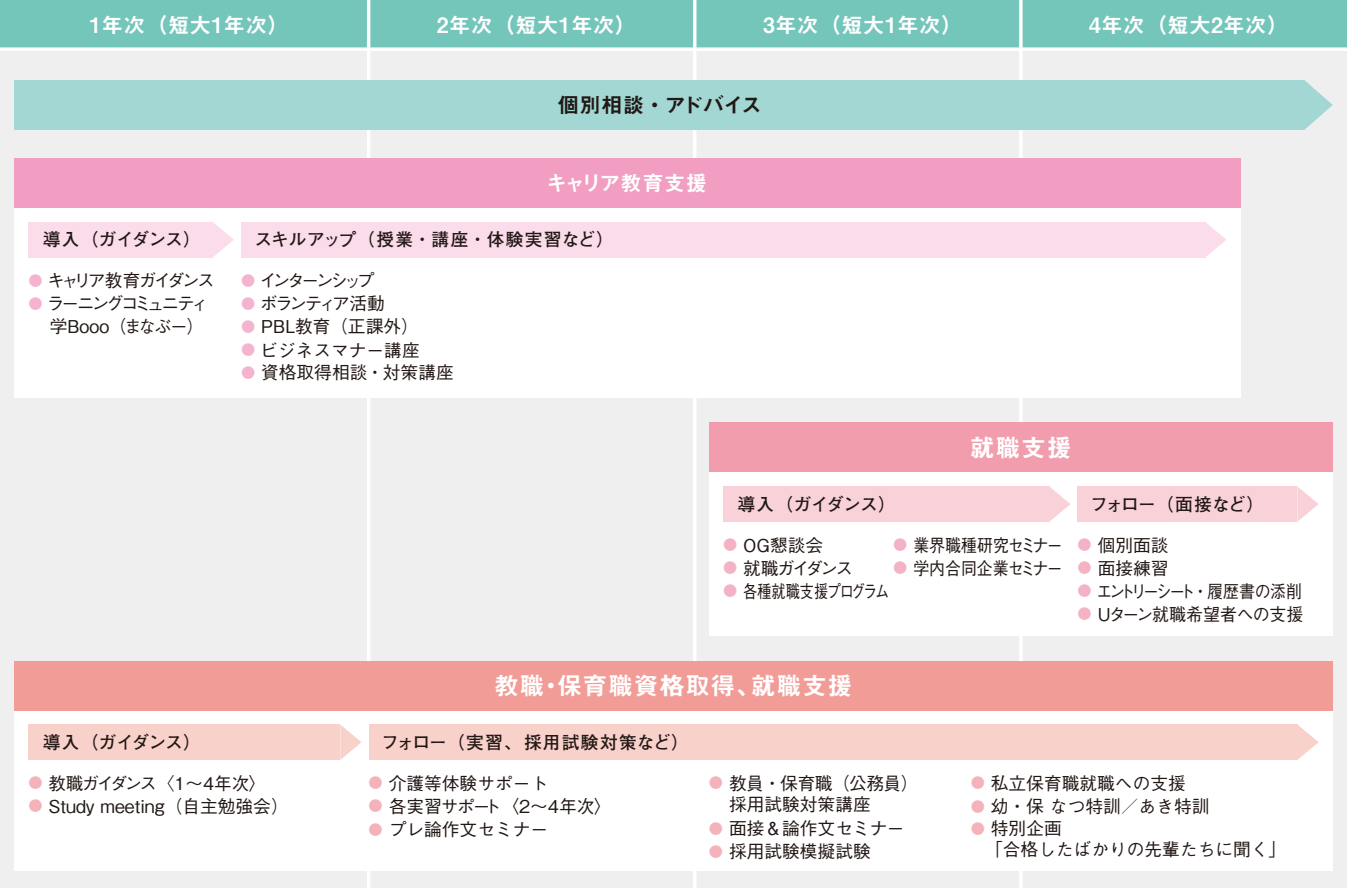
<style>
.page{position:relative;width:1347px;height:888px;background:#fff}
.page>*{position:absolute;margin:0;border:0;box-sizing:border-box;transform-origin:0 0}
.t1{font:25px "Midashi Go Pro MB31";letter-spacing:.025em;color:#fff}
.t2{font:21.25px "Midashi Go Pro MB31";letter-spacing:.025em;color:#fff}
.t3{font:21.25px "Midashi Go Pro MB31";letter-spacing:.005em;color:#221815}
.t4{font:21.25px "Midashi Go Pro MB31";color:#fff}
.t5{font:500 17.75px/21.2px "Gothic BBB Pro";color:#221815}
.t6{font:500 17.75px/23px "Gothic BBB Pro";letter-spacing:-.16em;color:#221815;text-align:right}
.t7{font:700 17.75px "Futo Go B101 Pro";letter-spacing:-.035em;color:#221815}
.t8{font:500 17.75px "Gothic BBB Pro";color:#221815;scale:.9 1}
.t9{font:700 17.75px "Futo Go B101 Pro";letter-spacing:.015em;color:#221815}
.t10{font:700 17.75px "Futo Go B101 Pro";letter-spacing:.07em;color:#221815}
.t11{font:500 17.75px "Gothic BBB Pro";letter-spacing:-.175em;color:#221815;scale:.9 1}
.t12{font:500 17.75px "Gothic BBB Pro";letter-spacing:-.025em;color:#221815}
.t13{font:500 17.75px "Gothic BBB Pro";letter-spacing:-.025em;color:#221815;scale:.96 1}
.t14{font:500 17.75px "Gothic BBB Pro";letter-spacing:-.05em;color:#221815;scale:.8 1}
.t15{font:700 17.75px "Futo Go B101 Pro";letter-spacing:-.07em;color:#221815}
.t16{font:500 17.75px "Gothic BBB Pro";letter-spacing:-.2em;color:#221815}
.t17{font:500 17.75px "Gothic BBB Pro";letter-spacing:-.145em;color:#221815}
.t18{font:500 17.5px "Gothic BBB Pro";letter-spacing:-.115em;color:#221815}
.t19{font:500 14.25px "Gothic BBB Pro";color:#f4b4d0}
.s1{font-size:14.25px;color:#f4b4d0}
.s2{font-size:14.25px;color:#f4b3c5}
.s3{font-size:14.25px;color:#f4b2ba}
.s4{font-family:"Koz Go Pr 6 N";font-weight:400}
</style>
<div class="page">
<div style="left:0;top:0;width:1346px;height:47px;background:#74c6bb"></div>
<div style="left:0;top:47px;width:1346px;height:841px;background:#efefef"></div>
<hr style="left:0;top:48px;width:367px;height:3px;background:#fff">
<hr style="left:370px;top:48px;width:323px;height:3px;background:#fff">
<hr style="left:696px;top:48px;width:323px;height:3px;background:#fff">
<hr style="left:1022px;top:48px;width:324px;height:3px;background:#fff">
<hr style="left:367px;top:0;width:3px;height:47px;background:#fff">
<hr style="left:693px;top:0;width:3px;height:47px;background:#fff">
<hr style="left:1019px;top:0;width:3px;height:47px;background:#fff">
<hr style="left:367px;top:47px;width:3px;height:841px;background:#fff">
<hr style="left:693px;top:47px;width:3px;height:841px;background:#fff">
<hr style="left:1019px;top:47px;width:3px;height:841px;background:#fff">
<div style="left:14px;top:80px;width:1290px;height:50px;background:#a2d7d4"></div>
<svg style="left:1304px;top:80px;width:28px;height:50px"></svg>
<div style="left:14px;top:208px;width:1226px;height:189px;background:#fff"></div>
<div style="left:14px;top:158px;width:1226px;height:50px;background:#f19ec2"></div>
<div style="left:28px;top:222px;width:185px;height:35px;background:#fadcea"></div>
<svg style="left:213px;top:222px;width:21px;height:35px"></svg>
<div style="left:241px;top:222px;width:964px;height:35px;background:#fadcea"></div>
<svg style="left:1205px;top:222px;width:21px;height:35px"></svg>
<div style="left:709px;top:472px;width:623px;height:163px;background:#fff"></div>
<div style="left:709px;top:422px;width:623px;height:50px;background:#f19dae"></div>
<div style="left:14px;top:710px;width:1318px;height:161px;background:#fff"></div>
<div style="left:14px;top:660px;width:1318px;height:50px;background:#f19c97"></div>
<div style="left:723px;top:486px;width:326px;height:36px;background:#f9d2d9"></div>
<svg style="left:1049px;top:486px;width:21px;height:36px"></svg>
<div style="left:1077px;top:486px;width:220px;height:36px;background:#f9d2d9"></div>
<svg style="left:1297px;top:486px;width:21px;height:36px"></svg>
<div style="left:28px;top:724px;width:312px;height:36px;background:#f9d1cb"></div>
<svg style="left:340px;top:725px;width:21px;height:35px"></svg>
<div style="left:369px;top:724px;width:928px;height:36px;background:#f9d1cb"></div>
<svg style="left:1297px;top:724px;width:21px;height:36px"></svg>
<p class="t2" style="left:90px;top:8px;width:201px">1年次（短大1年次）</p>
<p class="t2" style="left:437px;top:8px;width:201px">2年次（短大1年次）</p>
<p class="t2" style="left:763px;top:8px;width:201px">3年次（短大1年次）</p>
<p class="t2" style="left:1089px;top:8px;width:201px">4年次（短大2年次）</p>
<p class="t3" style="left:557px;top:88px;width:206px">個別相談・アドバイス</p>
<p class="t4" style="left:546px;top:166px;width:162px">キャリア教育支援</p>
<p class="t7" style="left:43px;top:225px;width:160px">導入（ガイダンス）</p>
<p class="t9" style="left:254px;top:225px;width:361px">スキルアップ（授業・講座・体験実習など）</p>
<p class="t6" style="left:28px;top:267px;width:188px"><span class="s1">●</span> キャリア教育ガイダンス</p>
<p class="t6" style="left:28px;top:290px;width:182px"><span class="s1">●</span> ラーニングコミュニティ学Booo（まなぶー）</p>
<p class="t16" style="left:241px;top:266px;width:135px"><span class="s1">●</span> インターンシップ</p>
<p class="t6" style="left:241px;top:290px;width:145px"><span class="s1">●</span> ボランティア活動</p>
<p class="t5" style="left:241px;top:314px;width:179px"><span class="s1">●</span> PBL教育（正課外）</p>
<p class="t19" style="left:241px;top:338px;width:16px">●</p>
<p class="t5" style="left:241px;top:360px;width:214px"><span class="s1">●</span> 資格取得相談・対策講座</p>
<p class="t5" style="left:260px;top:337px;width:161px">ビジネスマナー講座</p>
<h1 class="t1" style="left:970px;top:427px;width:103px">就職支援</h1>
<p class="t7" style="left:737px;top:490px;width:160px">導入（ガイダンス）</p>
<p class="t15" style="left:1090px;top:490px;width:175px">フォロー（面接など）</p>
<p class="t5" style="left:723px;top:532px;width:102px"><span class="s2">●</span> OG懇談会</p>
<p class="t17" style="left:723px;top:553px;width:132px"><span class="s2">●</span> 就職ガイダンス</p>
<p class="t14" style="left:723px;top:577px;width:209px"><span class="s2">●</span> 各種就職支援プログラム</p>
<p class="t8" style="left:893px;top:530px;width:190px"><span class="s2">●</span> 業界職種研究セミナー</p>
<p class="t8" style="left:893px;top:553px;width:190px"><span class="s2">●</span> 学内合同企業セミナー</p>
<p class="t5" style="left:1077px;top:532px;width:92px"><span class="s2">●</span> 個別面談</p>
<p class="t5" style="left:1077px;top:555px;width:92px"><span class="s2">●</span> 面接練習</p>
<p class="t11" style="left:1077px;top:577px;width:251px"><span class="s2">●</span> エントリーシート・履歴書の添削</p>
<p class="t13" style="left:1077px;top:600px;width:237px"><span class="s2">●</span> Uターン就職希望者への支援</p>
<h1 class="t1" style="left:494px;top:665px;width:360px">教職・保育職資格取得、就職支援</h1>
<p class="t7" style="left:43px;top:728px;width:160px">導入（ガイダンス）</p>
<p class="t10" style="left:381px;top:728px;width:309px">フォロー（実習、採用試験対策など）</p>
<p class="t18" style="left:28px;top:769px;width:240px"><span class="s3">●</span> 教職ガイダンス<span class="s4">〈</span>1～4年次〉</p>
<p class="t5" style="left:369px;top:770px;width:181px"><span class="s3">●</span> 介護等体験サポート</p>
<p class="t12" style="left:369px;top:792px;width:245px"><span class="s3">●</span> 各実習サポート〈2～4年次〉</p>
<p class="t5" style="left:369px;top:816px;width:181px"><span class="s3">●</span> プレ論作文セミナー</p>
<p class="t5" style="left:28px;top:793px;width:262px"><span class="s3">●</span> Study meeting（自主勉強会）</p>
<p class="t5" style="left:729px;top:770px;width:191px;text-indent:-20px"><span class="s3">●</span> 教員・保育職（公務員）採用試験対策講座</p>
<p class="t5" style="left:709px;top:815px;width:197px"><span class="s3">●</span> 面接＆論作文セミナー</p>
<p class="t5" style="left:709px;top:838px;width:163px"><span class="s3">●</span> 採用試験模擬試験</p>
<p class="t5" style="left:970px;top:770px;width:216px"><span class="s3">●</span> 私立保育職就職への支援</p>
<p class="t5" style="left:970px;top:793px;width:240px"><span class="s3">●</span> 幼・保 なつ特訓／あき特訓</p>
<p class="t5" style="left:985px;top:815px;width:303px;text-indent:-14px"><span class="s3">●</span> 特別企画<br>「合格したばかりの先輩たちに聞く」</p>
</div>
